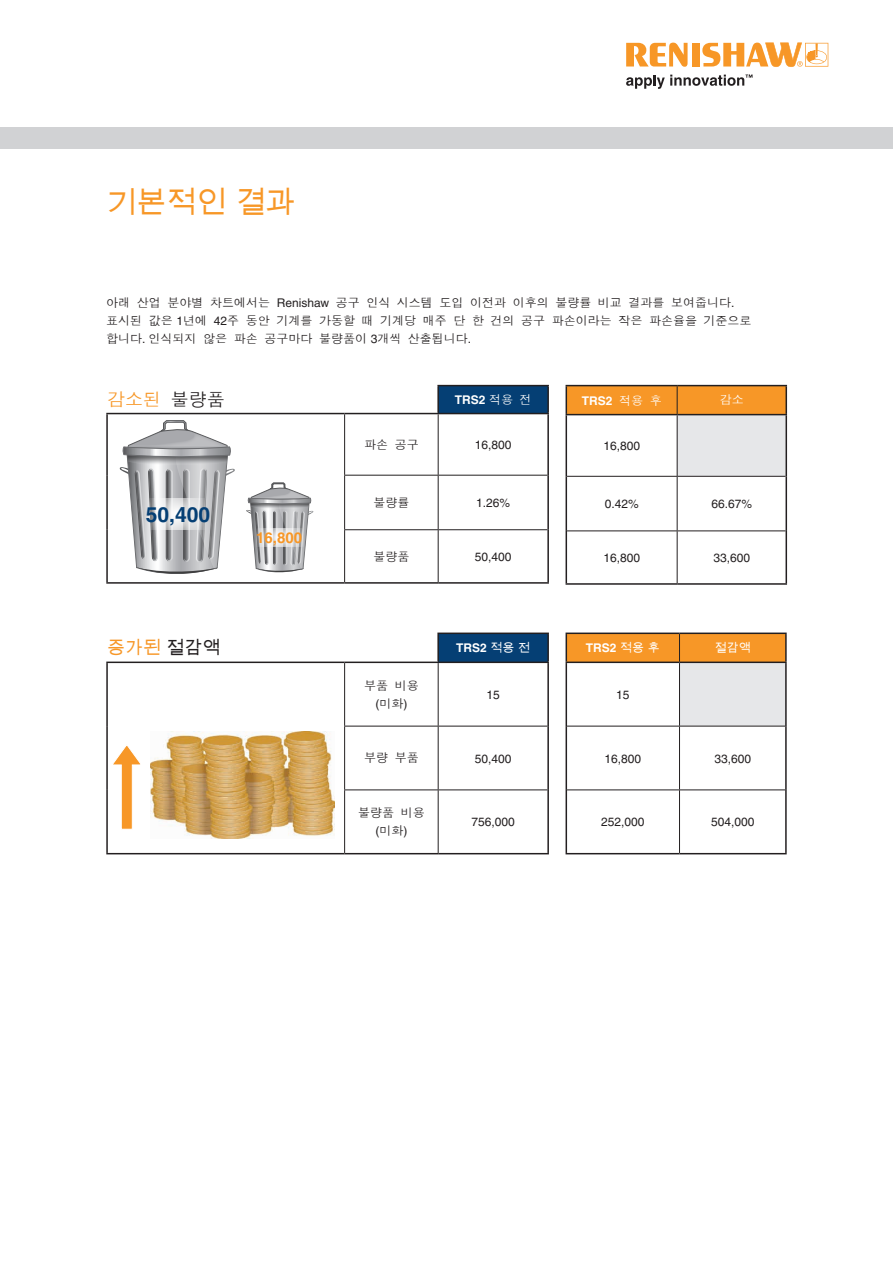
<style>
.page{position:relative;width:893px;height:1263px;background:#fff}
.page>*{position:absolute;margin:0;border:0;box-sizing:border-box;transform-origin:0 0}
.t1{font:30px "Arial Unicode MS";color:#f79727}
.t2{font:700 21px "Helvetica";color:#053f74}
.t3{font:18px "Dotum Che";color:#f79727}
.t4{font:18px "Arial Unicode MS";color:#f79727}
.t5{font:700 15px "Helvetica";color:#f79727}
.t6{font:12px/18px "Dotum Che";color:#231f20}
.t7{font:12px "Helvetica";color:#231f20}
.t8{font:700 12px "Helvetica";color:#fff}
.t9{font:12px "Arial Unicode MS";color:#fff}
.t10{font:12px "Dotum Che";color:#fff}
.s1{font-family:"Helvetica"}
.s2{color:#231f20}
.s3{font-family:"Dotum Che";font-weight:400}
.s4{font-family:"Arial Unicode MS";font-weight:400}
.s5{font-family:"Dotum Che"}
</style>
<div class="page">
<div style="left:0;top:128px;width:893px;height:21px;background:#d1d2d4"></div>
<svg style="left:626px;top:43px;width:62px;height:24px"></svg>
<div style="left:692px;top:43px;width:8px;height:24px;background:#f79727"></div>
<svg style="left:702px;top:43px;width:126px;height:24px"></svg>
<svg style="left:626px;top:75px;width:126px;height:14px"></svg>
<div style="left:438px;top:386px;width:110px;height:28px;background:#053f74"></div>
<hr style="left:106px;top:582px;width:239px;height:2px;background:#231f20">
<hr style="left:547px;top:414px;width:2px;height:61px;background:#231f20">
<hr style="left:547px;top:475px;width:2px;height:55px;background:#231f20">
<hr style="left:547px;top:530px;width:2px;height:52px;background:#231f20">
<hr style="left:437px;top:385px;width:112px;height:1px;background:#231f20">
<hr style="left:437px;top:386px;width:2px;height:27px;background:#231f20">
<hr style="left:547px;top:386px;width:2px;height:27px;background:#231f20">
<hr style="left:438px;top:413px;width:111px;height:1px;background:#231f20">
<hr style="left:106px;top:413px;width:239px;height:1px;background:#231f20">
<hr style="left:106px;top:414px;width:2px;height:61px;background:#231f20">
<hr style="left:345px;top:413px;width:93px;height:1px;background:#231f20">
<hr style="left:106px;top:475px;width:2px;height:55px;background:#231f20">
<hr style="left:106px;top:530px;width:2px;height:52px;background:#231f20">
<hr style="left:344px;top:414px;width:1px;height:61px;background:#231f20">
<hr style="left:344px;top:475px;width:1px;height:54px;background:#231f20">
<hr style="left:344px;top:530px;width:1px;height:52px;background:#231f20">
<hr style="left:438px;top:414px;width:1px;height:61px;background:#231f20">
<hr style="left:344px;top:475px;width:94px;height:1px;background:#231f20">
<hr style="left:438px;top:475px;width:109px;height:1px;background:#231f20">
<hr style="left:438px;top:475px;width:1px;height:54px;background:#231f20">
<hr style="left:344px;top:529px;width:94px;height:1px;background:#231f20">
<hr style="left:438px;top:529px;width:109px;height:1px;background:#231f20">
<hr style="left:438px;top:530px;width:1px;height:52px;background:#231f20">
<hr style="left:345px;top:582px;width:93px;height:2px;background:#231f20">
<hr style="left:438px;top:582px;width:111px;height:2px;background:#231f20">
<div style="left:438px;top:633px;width:110px;height:29px;background:#053f74"></div>
<hr style="left:106px;top:853px;width:239px;height:1px;background:#231f20">
<hr style="left:547px;top:663px;width:2px;height:63px;background:#231f20">
<hr style="left:547px;top:726px;width:2px;height:64px;background:#231f20">
<hr style="left:547px;top:790px;width:2px;height:63px;background:#231f20">
<hr style="left:345px;top:853px;width:93px;height:1px;background:#231f20">
<hr style="left:438px;top:853px;width:111px;height:1px;background:#231f20">
<hr style="left:344px;top:726px;width:1px;height:63px;background:#231f20">
<hr style="left:438px;top:726px;width:109px;height:1px;background:#231f20">
<hr style="left:344px;top:790px;width:1px;height:63px;background:#231f20">
<hr style="left:437px;top:632px;width:112px;height:2px;background:#231f20">
<hr style="left:437px;top:634px;width:2px;height:27px;background:#231f20">
<hr style="left:547px;top:634px;width:2px;height:27px;background:#231f20">
<hr style="left:438px;top:661px;width:111px;height:2px;background:#231f20">
<hr style="left:106px;top:661px;width:239px;height:2px;background:#231f20">
<hr style="left:106px;top:663px;width:2px;height:63px;background:#231f20">
<hr style="left:345px;top:661px;width:93px;height:2px;background:#231f20">
<hr style="left:106px;top:726px;width:2px;height:64px;background:#231f20">
<hr style="left:106px;top:790px;width:2px;height:63px;background:#231f20">
<hr style="left:344px;top:663px;width:1px;height:63px;background:#231f20">
<hr style="left:438px;top:663px;width:1px;height:63px;background:#231f20">
<hr style="left:344px;top:726px;width:94px;height:1px;background:#231f20">
<hr style="left:438px;top:726px;width:1px;height:63px;background:#231f20">
<hr style="left:344px;top:789px;width:94px;height:1px;background:#231f20">
<hr style="left:438px;top:789px;width:109px;height:1px;background:#231f20">
<hr style="left:438px;top:790px;width:1px;height:63px;background:#231f20">
<div style="left:677px;top:415px;width:109px;height:61px;background:#e6e7e9"></div>
<svg style="left:567px;top:477px;width:110px;height:53px"></svg>
<hr style="left:566px;top:415px;width:1px;height:61px;background:#231f20">
<hr style="left:785px;top:415px;width:2px;height:61px;background:#231f20">
<hr style="left:566px;top:531px;width:1px;height:52px;background:#231f20">
<hr style="left:785px;top:531px;width:2px;height:52px;background:#231f20">
<hr style="left:566px;top:385px;width:111px;height:1px;background:#231f20">
<hr style="left:677px;top:385px;width:110px;height:1px;background:#231f20">
<hr style="left:785px;top:386px;width:2px;height:28px;background:#231f20">
<hr style="left:677px;top:414px;width:110px;height:1px;background:#231f20">
<svg style="left:566px;top:386px;width:220px;height:29px;background:#e98f26"></svg>
<hr style="left:677px;top:415px;width:1px;height:61px;background:#231f20">
<hr style="left:677px;top:531px;width:1px;height:52px;background:#231f20">
<hr style="left:785px;top:476px;width:2px;height:55px;background:#231f20">
<hr style="left:677px;top:530px;width:108px;height:1px;background:#231f20">
<hr style="left:567px;top:530px;width:110px;height:1px;background:#231f20">
<hr style="left:567px;top:476px;width:110px;height:1px;background:#231f20">
<hr style="left:677px;top:476px;width:108px;height:1px;background:#231f20">
<hr style="left:677px;top:477px;width:1px;height:53px;background:#231f20">
<hr style="left:566px;top:476px;width:1px;height:55px;background:#231f20">
<hr style="left:566px;top:583px;width:111px;height:2px;background:#231f20">
<hr style="left:677px;top:583px;width:110px;height:2px;background:#231f20">
<div style="left:679px;top:662px;width:107px;height:64px;background:#e6e7e9"></div>
<hr style="left:679px;top:663px;width:1px;height:63px;background:#231f20">
<hr style="left:567px;top:726px;width:112px;height:1px;background:#231f20">
<hr style="left:679px;top:726px;width:106px;height:1px;background:#231f20">
<hr style="left:566px;top:663px;width:1px;height:63px;background:#231f20">
<hr style="left:785px;top:663px;width:2px;height:63px;background:#231f20">
<hr style="left:566px;top:726px;width:1px;height:64px;background:#231f20">
<hr style="left:785px;top:726px;width:2px;height:64px;background:#231f20">
<hr style="left:566px;top:790px;width:1px;height:63px;background:#231f20">
<hr style="left:785px;top:790px;width:2px;height:63px;background:#231f20">
<hr style="left:566px;top:853px;width:113px;height:1px;background:#231f20">
<hr style="left:679px;top:853px;width:108px;height:1px;background:#231f20">
<hr style="left:566px;top:632px;width:113px;height:2px;background:#231f20">
<hr style="left:679px;top:632px;width:108px;height:2px;background:#231f20">
<hr style="left:785px;top:634px;width:2px;height:27px;background:#231f20">
<hr style="left:566px;top:661px;width:113px;height:2px;background:#231f20">
<hr style="left:679px;top:661px;width:108px;height:2px;background:#231f20">
<svg style="left:566px;top:633px;width:220px;height:29px;background:#e98f26"></svg>
<hr style="left:679px;top:726px;width:1px;height:63px;background:#231f20">
<hr style="left:567px;top:789px;width:112px;height:1px;background:#231f20">
<hr style="left:679px;top:789px;width:106px;height:1px;background:#231f20">
<hr style="left:679px;top:790px;width:1px;height:63px;background:#231f20">
<svg style="left:119px;top:420px;width:116px;height:154px"></svg>
<svg style="left:149px;top:498px;width:56px;height:31px"></svg>
<svg style="left:246px;top:482px;width:68px;height:91px"></svg>
<svg style="left:257px;top:528px;width:46px;height:18px"></svg>
<img style="left:150px;top:731px;width:185px;height:107px">
<svg style="left:113px;top:746px;width:28px;height:83px"></svg>
<h1 class="t1" style="left:107px;top:180px;width:191px">기본적인 결과</h1>
<p class="t6" style="left:106px;top:294px;width:647px">아래 산업 분야별 차트에서는 <span class="s1">Renishaw</span> 공구 인식 시스템 도입 이전과 이후의 불량률 비교 결과를 보여줍니다<span class="s1">. </span>표시된 값은 <span class="s1">1</span>년에 <span class="s1">42</span>주 동안 기계를 가동할 때 기계당 매주 단 한 건의 공구 파손이라는 작은 파손율을 기준으로 합니다<span class="s1">.</span> 인식되지 않은 파손 공구마다 불량품이 <span class="s1">3</span>개씩 산출됩니다<span class="s1">.</span></p>
<h3 class="t3" style="left:107px;top:390px;width:119px">감소된 <span class="s2">불량품</span></h3>
<p class="t8" style="left:455px;top:393px;width:78px">TRS2 <span class="s3">적용 전</span></p>
<p class="t6" style="left:364px;top:435px;width:56px">파손 공구</p>
<p class="t7" style="left:475px;top:438px;width:38px">16,800</p>
<h2 class="t2" style="left:146px;top:502px;width:66px">50,400</h2>
<p class="t5" style="left:256px;top:528px;width:47px">16,800</p>
<p class="t6" style="left:373px;top:493px;width:37px">불량률</p>
<p class="t7" style="left:476px;top:496px;width:36px">1.26%</p>
<p class="t6" style="left:373px;top:547px;width:37px">불량품</p>
<p class="t7" style="left:475px;top:550px;width:38px">50,400</p>
<h3 class="t4" style="left:107px;top:635px;width:115px">증가된 <span class="s2">절감액</span></h3>
<p class="t8" style="left:456px;top:641px;width:76px">TRS2 <span class="s4">적용 전</span></p>
<p class="t6" style="left:364px;top:676px;width:56px">부품 비용</p>
<p class="t7" style="left:375px;top:696px;width:33px">(<span class="s5">미화</span>)</p>
<p class="t7" style="left:486px;top:688px;width:15px">15</p>
<p class="t6" style="left:364px;top:749px;width:56px">부량 부품</p>
<p class="t7" style="left:475px;top:751px;width:38px">50,400</p>
<p class="t6" style="left:358px;top:804px;width:68px">불량품 비용</p>
<p class="t7" style="left:375px;top:824px;width:33px">(<span class="s5">미화</span>)</p>
<p class="t7" style="left:471px;top:815px;width:45px">756,000</p>
<p class="t8" style="left:582px;top:393px;width:81px">TRS2 <span class="s3">적용 후</span></p>
<p class="t10" style="left:720px;top:394px;width:25px">감소</p>
<p class="t7" style="left:603px;top:439px;width:38px">16,800</p>
<p class="t7" style="left:605px;top:497px;width:36px">0.42%</p>
<p class="t7" style="left:711px;top:497px;width:42px">66.67%</p>
<p class="t7" style="left:603px;top:551px;width:38px">16,800</p>
<p class="t7" style="left:713px;top:551px;width:38px">33,600</p>
<p class="t8" style="left:586px;top:641px;width:76px">TRS2 <span class="s4">적용 후</span></p>
<p class="t9" style="left:715px;top:639px;width:37px">절감액</p>
<p class="t7" style="left:616px;top:688px;width:15px">15</p>
<p class="t7" style="left:605px;top:751px;width:38px">16,800</p>
<p class="t7" style="left:714px;top:751px;width:38px">33,600</p>
<p class="t7" style="left:601px;top:815px;width:45px">252,000</p>
<p class="t7" style="left:711px;top:815px;width:45px">504,000</p>
</div>
